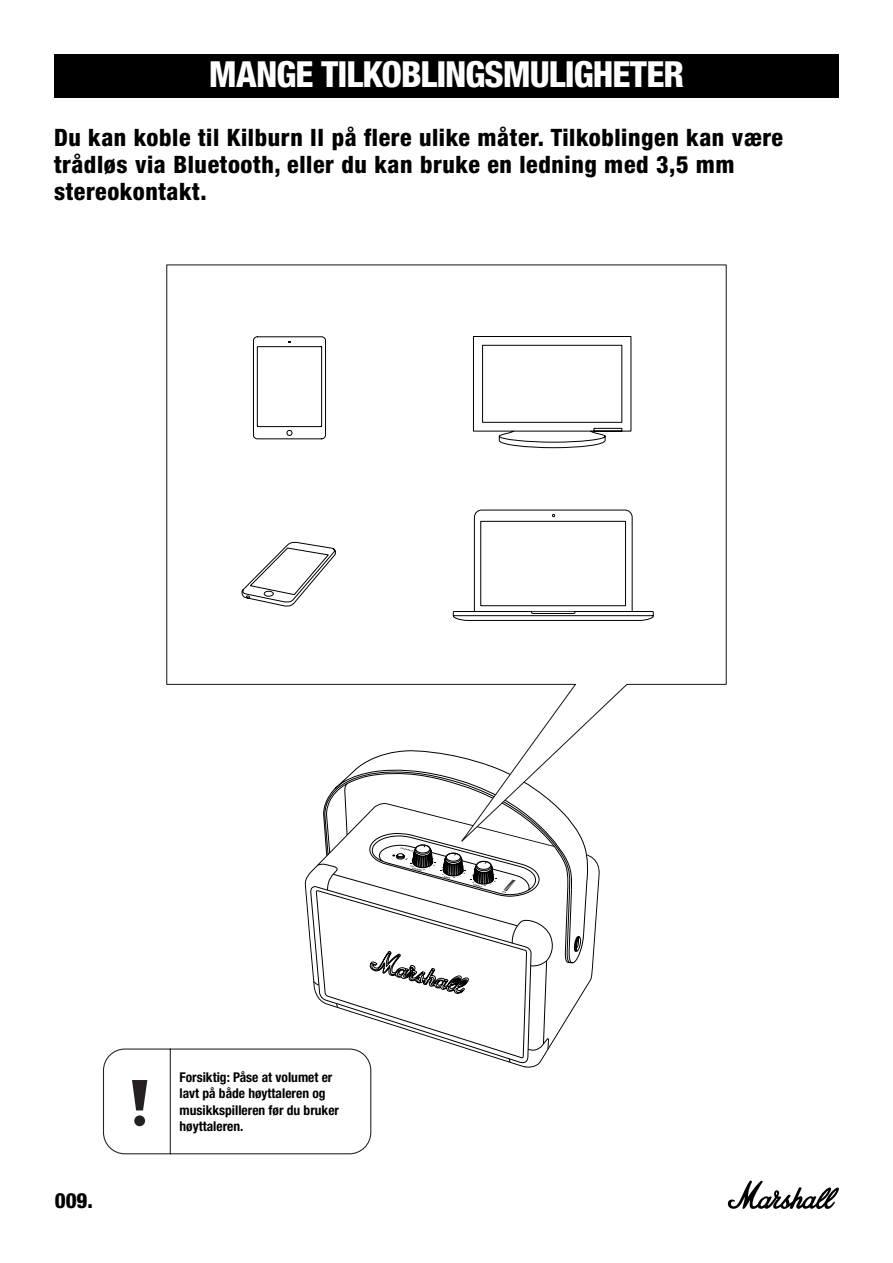
<style>
.page{position:relative;width:893px;height:1263px;background:#fff}
.page>*{position:absolute;margin:0;border:0;box-sizing:border-box;transform-origin:0 0}
.t1{font:800 condensed 36px "Helvetica Neue LT Pro";letter-spacing:-.025em;color:#fff}
.t2{font:800 condensed 24px/27px "Helvetica Neue LT Pro";letter-spacing:.025em;color:#000}
.t3{font:800 condensed 21px "Helvetica Neue LT Std";color:#000}
.t4{font:700 condensed 13.5px/16.5px "Helvetica Neue LT Pro";color:#000}
</style>
<div class="page">
<svg style="left:727px;top:1180px;width:112px;height:29px"></svg>
<svg style="left:584px;top:849px;width:16px;height:143px"></svg>
<svg style="left:540px;top:849px;width:44px;height:214px"></svg>
<div style="left:54px;top:54px;width:785px;height:44px;background:#000"></div>
<svg style="left:103px;top:849px;width:437px;height:306px"></svg>
<div style="left:134px;top:1115px;width:11px;height:11px;background:#241f21;border-radius:50%"></div>
<svg style="left:166px;top:264px;width:561px;height:585px"></svg>
<svg style="left:241px;top:336px;width:391px;height:271px"></svg>
<svg style="left:453px;top:509px;width:201px;height:112px"></svg>
<h1 class="t1" style="left:209px;top:52px;width:477px">MANGE TILKOBLINGSMULIGHETER</h1>
<p class="t2" style="left:54px;top:123px;width:731px">Du kan koble til Kilburn II på flere ulike måter. Tilkoblingen kan være trådløs via Bluetooth, eller du kan bruke en ledning med 3,5 mm stereokontakt.</p>
<p class="t3" style="left:55px;top:1187px;width:40px">009.</p>
<p class="t4" style="left:179px;top:1068px;width:161px">Forsiktig: Påse at volumet er lavt på både høyttaleren og musikkspilleren før du bruker høyttaleren.</p>
</div>
